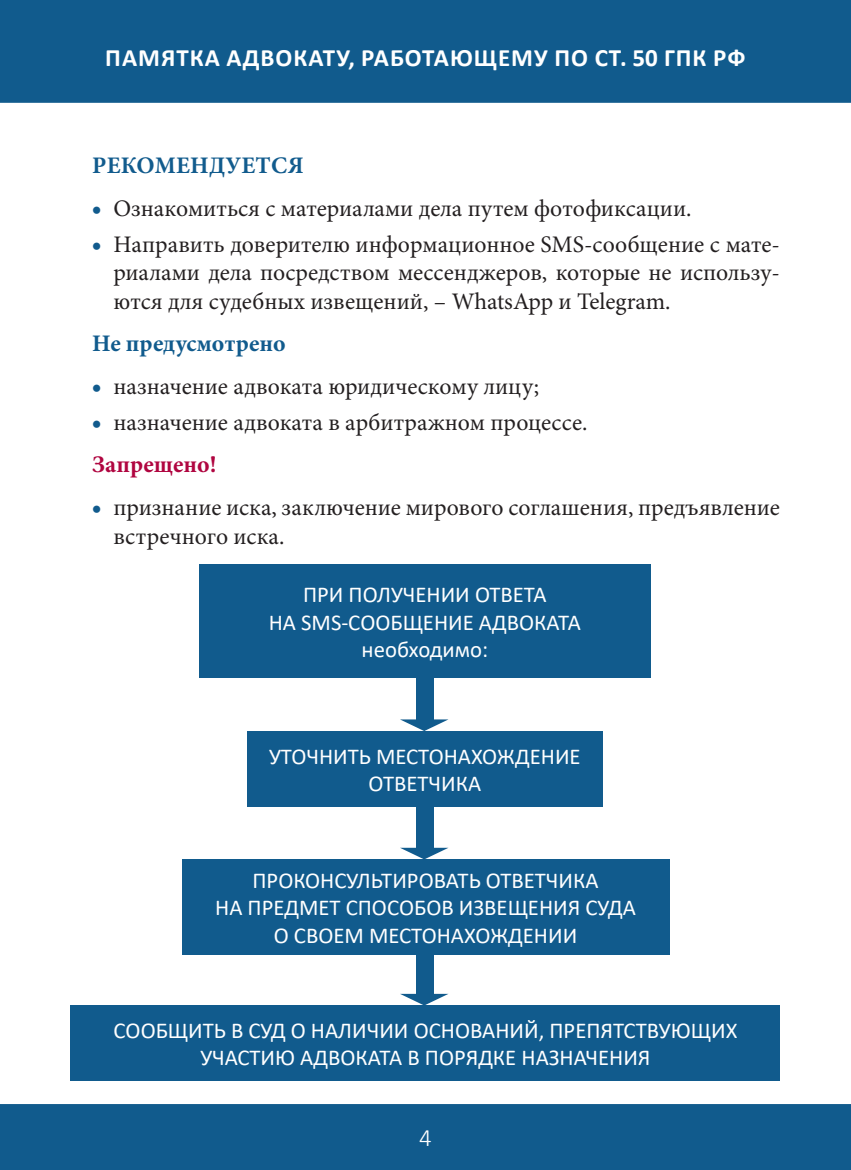
<style>
.page{position:relative;width:851px;height:1170px;background:#fff}
.page>*{position:absolute;margin:0;border:0;box-sizing:border-box;transform-origin:0 0}
.t1{font:700 25px "Calibri";letter-spacing:.04em;color:#fff}
.t2{font:300 25px "Calibri";color:#fff}
.t3{font:23.75px/28.5px "Minion Pro";color:#231f20;text-align:justify}
.podzag{font:700 23.75px "Minion Pro";letter-spacing:.01em;color:#115b8d}
.podzag-2{font:700 23.75px "Minion Pro";color:#b00540}
.tab{font:22.75px/27.2px "Calibri";color:#fff;text-align:center}
.s1{color:#115b8d}
</style>
<div class="page">
<div style="left:0;top:0;width:850px;height:103px;background:#115b8d;border:2px solid #115b8d"></div>
<div style="left:0;top:1103px;width:850px;height:66px;background:#115b8d;border:2px solid #115b8d"></div>
<div style="left:199px;top:564px;width:451px;height:113px;background:#115b8d"></div>
<div style="left:247px;top:731px;width:355px;height:75px;background:#115b8d"></div>
<div style="left:182px;top:859px;width:487px;height:95px;background:#115b8d"></div>
<div style="left:71px;top:1005px;width:709px;height:75px;background:#115b8d"></div>
<div style="left:416px;top:677px;width:17px;height:45px;background:#115b8d"></div>
<svg style="left:400px;top:719px;width:48px;height:12px"></svg>
<div style="left:416px;top:806px;width:17px;height:44px;background:#115b8d"></div>
<svg style="left:400px;top:847px;width:48px;height:12px"></svg>
<div style="left:416px;top:952px;width:17px;height:44px;background:#115b8d"></div>
<svg style="left:400px;top:993px;width:48px;height:12px"></svg>
<p class="t1" style="left:105px;top:40px;width:641px">ПАМЯТКА АДВОКАТУ, РАБОТАЮЩЕМУ ПО СТ. 50 ГПК РФ</p>
<p class="podzag" style="left:92px;top:149px;width:213px">РЕКОМЕНДУЕТСЯ</p>
<p class="t3" style="left:92px;top:194px;width:601px"><span class="s1">•</span> Ознакомиться с материалами дела путем фотофиксации.</p>
<p class="t3" style="left:113px;top:230px;width:668px;text-indent:-21px"><span class="s1">•</span> Направить доверителю информационное SMS-сообщение с мате&shy;риалами дела посредством мессенджеров, которые не использу&shy;ются для судебных извещений, – WhatsApp и Telegram.</p>
<p class="podzag" style="left:92px;top:327px;width:195px">Не предусмотрено</p>
<p class="t3" style="left:92px;top:372px;width:448px"><span class="s1">•</span> назначение адвоката юридическому лицу;</p>
<p class="t3" style="left:92px;top:408px;width:497px"><span class="s1">•</span> назначение адвоката в арбитражном процессе.</p>
<p class="podzag-2" style="left:92px;top:448px;width:126px">Запрещено!</p>
<p class="t3" style="left:113px;top:493px;width:668px;text-indent:-21px"><span class="s1">•</span> признание иска, заключение мирового соглашения, предъявление встречного иска.</p>
<p class="tab" style="left:269px;top:580px;width:314px">ПРИ ПОЛУЧЕНИИ ОТВЕТА<br>НА SMS-СООБЩЕНИЕ АДВОКАТА необходимо:</p>
<p class="tab" style="left:269px;top:741px;width:313px">УТОЧНИТЬ МЕСТОНАХОЖДЕНИЕ<br>ОТВЕТЧИКА</p>
<p class="tab" style="left:215px;top:866px;width:422px">ПРОКОНСУЛЬТИРОВАТЬ ОТВЕТЧИКА<br>НА ПРЕДМЕТ СПОСОБОВ ИЗВЕЩЕНИЯ СУДА<br>О СВОЕМ МЕСТОНАХОЖДЕНИИ</p>
<p class="tab" style="left:113px;top:1016px;width:625px">СООБЩИТЬ В СУД О НАЛИЧИИ ОСНОВАНИЙ, ПРЕПЯТСТВУЮЩИХ</p>
<p class="tab" style="left:200px;top:1043px;width:451px">УЧАСТИЮ АДВОКАТА В ПОРЯДКЕ НАЗНАЧЕНИЯ</p>
<p class="t2" style="left:419px;top:1122px;width:14px">4</p>
</div>
